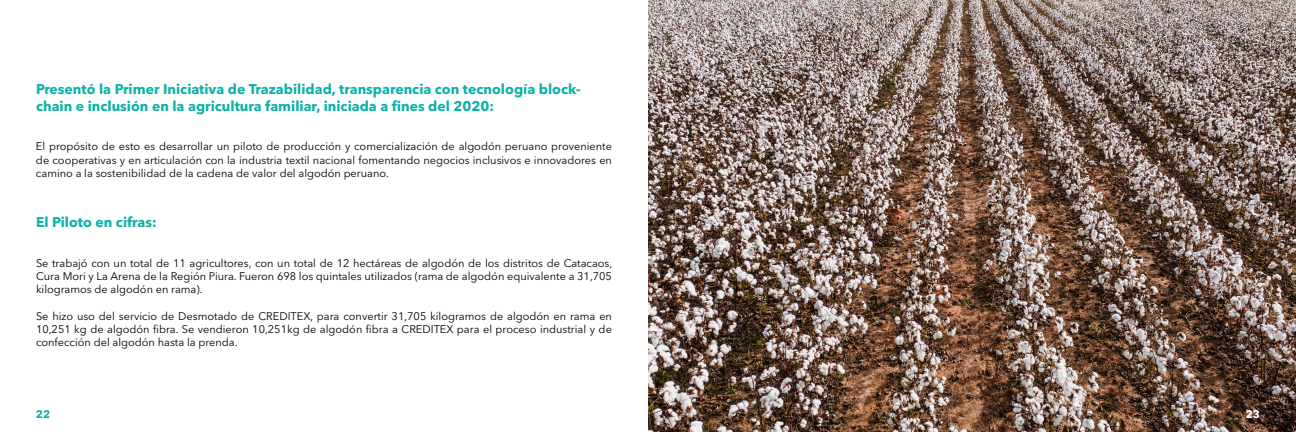
<style>
.page{position:relative;width:1296px;height:432px;background:#fff}
.page>*{position:absolute;margin:0;border:0;box-sizing:border-box;transform-origin:0 0}
.t1{font:700 14px/16.8px "Avenir Next LT Pro";color:#0cb2a8}
.t2{font:11px/13.2px "Avenir Next LT Pro";color:#000;text-align:justify}
.t3{font:700 11px "Avenir Next LT Pro";color:#0cb2a8}
.t4{font:700 11px "Avenir Next LT Pro";color:#fff}
</style>
<div class="page">
<img style="left:648px;top:0;width:648px;height:432px">
<p class="t1" style="left:36px;top:81px;width:546px">Presentó la Primer Iniciativa de Trazabilidad, transparencia con tecnología block&shy;chain e inclusión en la agricultura familiar, iniciada a fines del 2020:</p>
<p class="t2" style="left:36px;top:140px;width:578px">El propósito de esto es desarrollar un piloto de producción y comercialización de algodón peruano proveniente de cooperativas y en articulación con la industria textil nacional fomentando negocios inclusivos e innovadores en camino a la sostenibilidad de la cadena de valor del algodón peruano.</p>
<p class="t1" style="left:36px;top:213px;width:122px">El Piloto en cifras:</p>
<p class="t2" style="left:36px;top:257px;width:578px">Se trabajó con un total de 11 agricultores, con un total de 12 hectáreas de algodón de los distritos de Catacaos, Cura Mori y La Arena de la Región Piura. Fueron 698 los quintales utilizados (rama de algodón equivalente a 31,705 kilogramos de algodón en rama).</p>
<p class="t2" style="left:36px;top:309px;width:578px">Se hizo uso del servicio de Desmotado de CREDITEX, para convertir 31,705 kilogramos de algodón en rama en 10,251 kg de algodón fibra. Se vendieron 10,251kg de algodón fibra a CREDITEX para el proceso industrial y de confección del algodón hasta la prenda.</p>
<p class="t3" style="left:36px;top:407px;width:16px">22</p>
<p class="t4" style="left:1246px;top:407px;width:16px">23</p>
</div>
